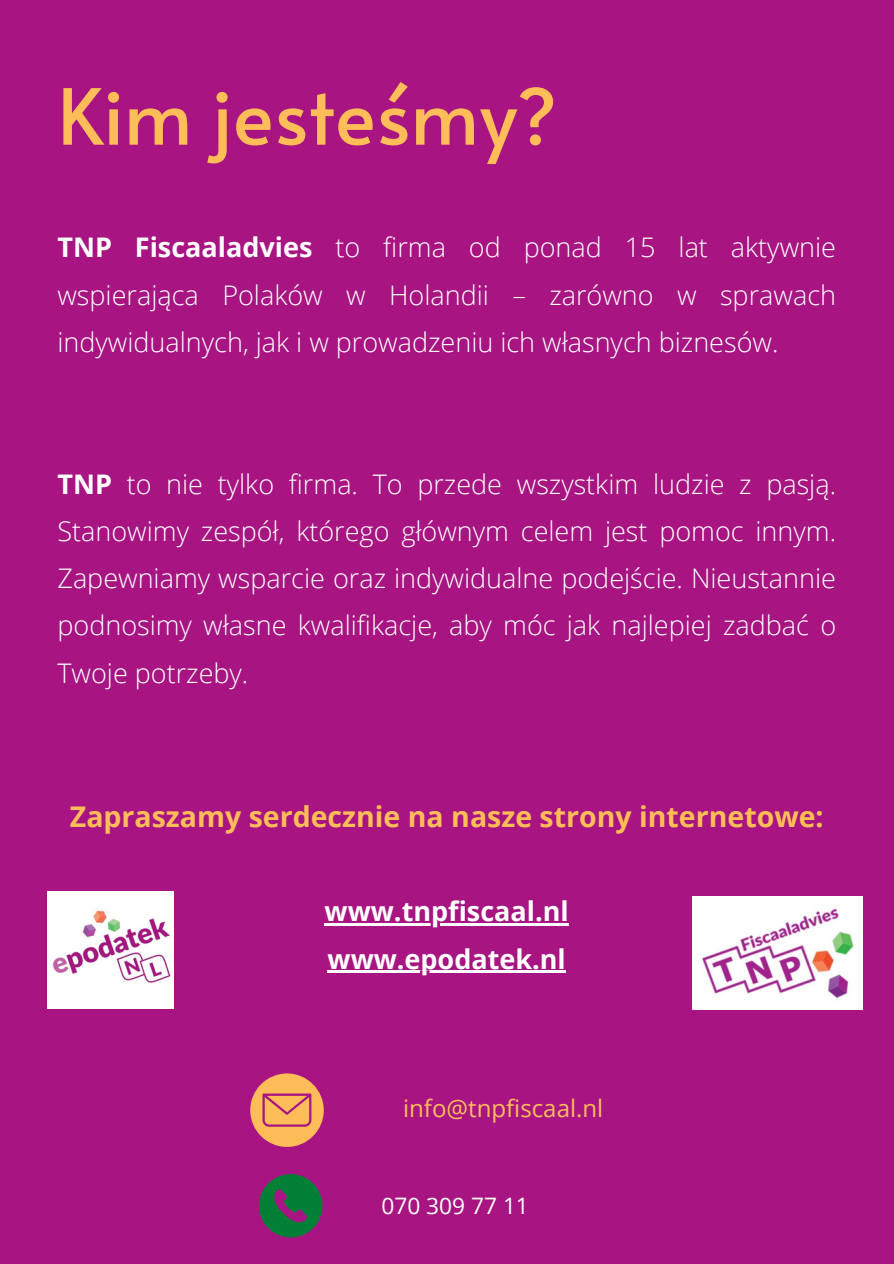
<style>
.page{position:relative;width:894px;height:1264px;background:#fff}
.page>*{position:absolute;margin:0;border:0;box-sizing:border-box;transform-origin:0 0}
.t1{font:76.95px "Alata";color:#ffbd59}
.t2{font:700 28.5px "Open Sans";color:#ffbd59}
.t3{font:300 27px/47.2px "Open Sans";color:#fff;text-align:justify}
.t4{font:700 27px "Open Sans";color:#fff}
.t5{font:24px "Open Sans";color:#ffbd59}
.t6{font:22.65px "Open Sans";color:#fff}
.s1{font-weight:700}
</style>
<div class="page">
<div style="left:0;top:0;width:893px;height:1263px;background:#a81481"></div>
<hr style="left:324px;top:923px;width:245px;height:2px;background:#fff">
<hr style="left:327px;top:970px;width:239px;height:3px;background:#fff">
<img style="left:692px;top:896px;width:170px;height:113px">
<img style="left:48px;top:891px;width:126px;height:117px">
<svg style="left:250px;top:1073px;width:74px;height:73px"></svg>
<svg style="left:259px;top:1174px;width:63px;height:63px"></svg>
<p class="t1" style="left:57px;top:60px;width:501px">Kim jesteśmy?</p>
<h1 class="t3" style="left:57px;top:223px;width:779px"><span class="s1">TNP Fiscaaladvies</span> to firma od ponad 15 lat aktywnie wspierająca Polaków w Holandii – zarówno w sprawach indywidualnych, jak i w prowadzeniu ich własnych biznesów.</h1>
<h3 class="t3" style="left:57px;top:459px;width:780px"><span class="s1">TNP</span> to nie tylko firma. To przede wszystkim ludzie z pasją.<br>Stanowimy zespół, którego głównym celem jest pomoc innym.<br>Zapewniamy wsparcie oraz indywidualne podejście. Nieustannie podnosimy własne kwalifikacje, aby móc jak najlepiej zadbać o Twoje potrzeby.</h3>
<h3 class="t2" style="left:70px;top:796px;width:755px">Zapraszamy serdecznie na nasze strony internetowe:</h3>
<h2 class="t4" style="left:324px;top:892px;width:245px">www.tnpfiscaal.nl</h2>
<h2 class="t4" style="left:327px;top:939px;width:240px">www.epodatek.nl</h2>
<p class="t5" style="left:403px;top:1091px;width:202px">info@tnpfiscaal.nl</p>
<p class="t6" style="left:381px;top:1189px;width:149px">070 309 77 11</p>
</div>
